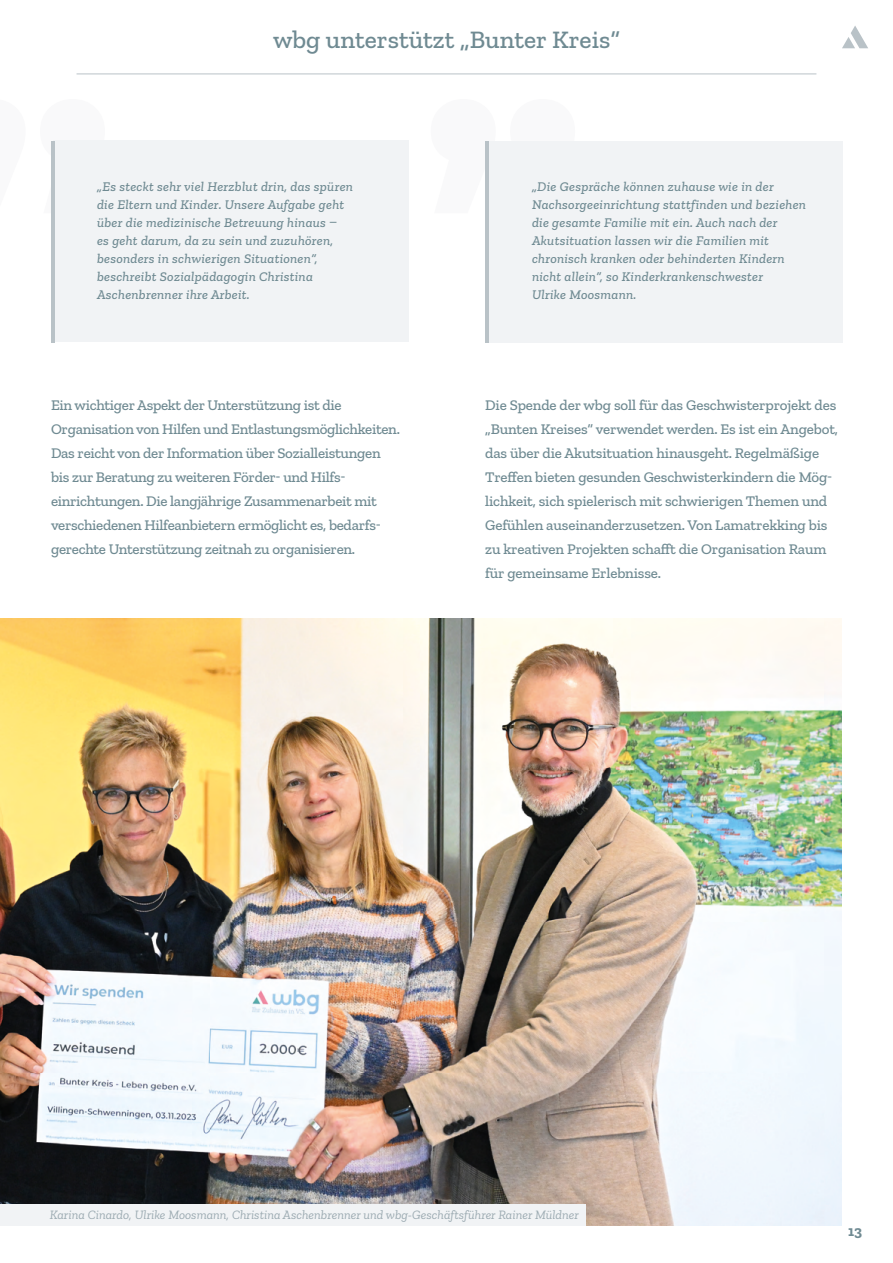
<style>
.page{position:relative;width:893px;height:1263px;background:#fff}
.page>*{position:absolute;margin:0;border:0;box-sizing:border-box;transform-origin:0 0}
.t1{font:500 25.5px "Zilla Slab";color:#6f8a92}
.t2{font:500 15px/24px "Zilla Slab";letter-spacing:-.02em;color:#6f8a92}
.t3{font:700 15px "Zilla Slab";color:#6f8a92}
.t4{font:italic 500 13.5px/18px "Zilla Slab";letter-spacing:.02em;color:#6f8a92}
.t5{font:italic 12.75px "Zilla Slab";letter-spacing:.005em;color:#9baab1}
</style>
<div class="page">
<svg style="left:842px;top:26px;width:26px;height:22px"></svg>
<hr style="left:77px;top:74px;width:739px;height:1px;background:#b9c2c7">
<img style="left:0;top:619px;width:842px;height:607px">
<div style="left:54px;top:140px;width:355px;height:202px;background:#f1f3f5"></div>
<hr style="left:51px;top:141px;width:4px;height:201px;background:#b9c2c7">
<div style="left:489px;top:141px;width:353px;height:201px;background:#f1f3f5"></div>
<hr style="left:485px;top:141px;width:4px;height:201px;background:#b9c2c7">
<div style="left:0;top:1204px;width:585px;height:22px;background:#f1f3f5"></div>
<h1 class="t1" style="left:273px;top:25px;width:348px">wbg unterstützt „Bunter Kreis“</h1>
<p class="t4" style="left:97px;top:177px;width:257px">„Es steckt sehr viel Herzblut drin, das spüren die Eltern und Kinder. Unsere Aufgabe geht über die medizinische Betreuung hinaus<br>es geht darum, da zu sein und zuzuhören, besonders in schwierigen Situationen“, beschreibt Sozialpädagogin Christina Aschenbrenner ihre Arbeit.</p>
<p class="t4" style="left:532px;top:177px;width:275px">„Die Gespräche können zuhause wie in der Nachsorgeeinrichtung stattfinden und beziehen die gesamte Familie mit ein. Auch nach der Akutsituation lassen wir die Familien mit chronisch kranken oder behinderten Kindern nicht allein“, so Kinderkrankenschwester<br>Ulrike Moosmann.</p>
<p class="t2" style="left:51px;top:393px;width:350px">Ein wichtiger Aspekt der Unterstützung ist die Organisation von Hilfen und Entlastungsmöglichkeiten.<br>Das reicht von der Information über Sozialleistungen bis zur Beratung zu weiteren Förder- und Hilfs&shy;einrichtungen. Die langjährige Zusammenarbeit mit verschiedenen Hilfeanbietern ermöglicht es, bedarfs&shy;gerechte Unterstützung zeitnah zu organisieren.</p>
<p class="t2" style="left:485px;top:393px;width:354px">Die Spende der wbg soll für das Geschwisterprojekt des „Bunten Kreises“ verwendet werden. Es ist ein Angebot, das über die Akutsituation hinausgeht. Regelmäßige Treffen bieten gesunden Geschwisterkindern die Mög&shy;lichkeit, sich spielerisch mit schwierigen Themen und Gefühlen auseinanderzusetzen. Von Lamatrekking bis zu kreativen Projekten schafft die Organisation Raum für gemeinsame Erlebnisse.</p>
<p class="t5" style="left:50px;top:1208px;width:531px">Karina Cinardo, Ulrike Moosmann, Christina Aschenbrenner und wbg-Geschäftsführer Rainer Müldner</p>
<p class="t3" style="left:848px;top:1222px;width:16px">13</p>
</div>
